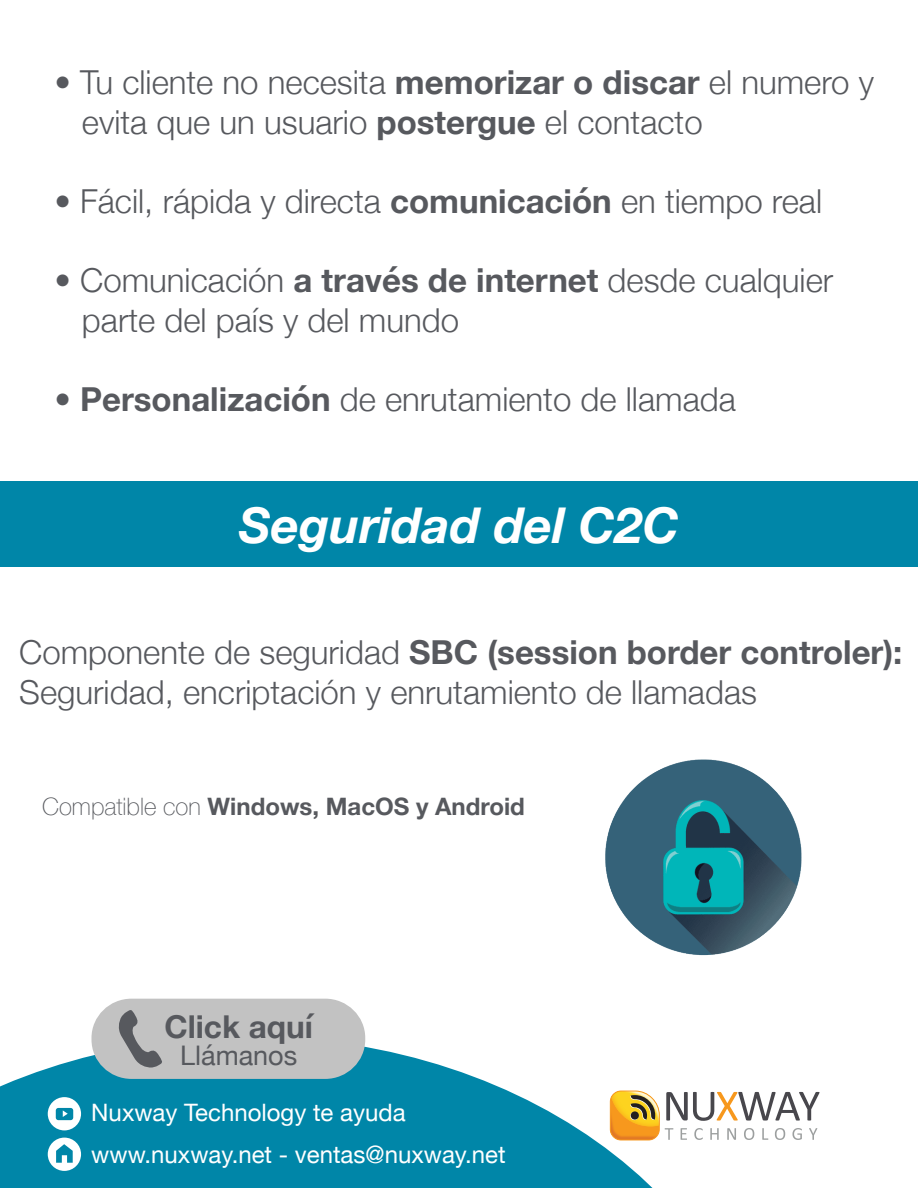
<style>
.page{position:relative;width:918px;height:1188px;background:#fff}
.page>*{position:absolute;margin:0;border:0;box-sizing:border-box;transform-origin:0 0}
.t1{font:italic 700 49.35px "Helvetica Neue";color:#fff}
.t2{font:300 33px/39.6px "Helvetica Neue";color:#57595e}
.t3{font:700 31.5px "Helvetica Neue";color:#57595e}
.t4{font:27px "Helvetica Neue";color:#57595e}
.t5{font:24px/42px "Helvetica Neue";color:#fff}
.t6{font:700 24px "Helvetica Neue";color:#57595e}
.s1{font-weight:100}
.s2{font-weight:700}
</style>
<div class="page">
<div style="left:0;top:482px;width:918px;height:85px;background:#0086a8"></div>
<svg style="left:0;top:1037px;width:652px;height:150px;fill:#0086a8"></svg>
<svg style="left:610px;top:1091px;width:210px;height:49px"></svg>
<div style="left:92px;top:999px;width:273px;height:80px;background:#c2c2c2;border-radius:40px"></div>
<svg style="left:118px;top:1010px;width:44px;height:58px"></svg>
<img style="left:605px;top:759px;width:197px;height:197px">
<div style="left:48px;top:1097px;width:33px;height:33px;background:#fff;border-radius:50%"></div>
<svg style="left:56px;top:1108px;width:17px;height:12px"></svg>
<div style="left:48px;top:1138px;width:33px;height:33px;background:#fff;border-radius:50%"></div>
<svg style="left:56px;top:1144px;width:17px;height:19px"></svg>
<p class="t2" style="left:82px;top:60px;width:794px;text-indent:-28px"><span class="s1">•</span> Tu cliente no necesita <span class="s2">memorizar o discar</span> el numero y evita que un usuario <span class="s2">postergue</span> el contacto</p>
<p class="t2" style="left:54px;top:179px;width:769px"><span class="s1">•</span> Fácil, rápida y directa <span class="s2">comunicación</span> en tiempo real</p>
<p class="t2" style="left:82px;top:258px;width:753px;text-indent:-28px"><span class="s1">•</span> Comunicación <span class="s2">a través de internet</span> desde cualquier parte del país y del mundo</p>
<p class="t2" style="left:54px;top:377px;width:683px"><span class="s1">•</span> <span class="s2">Personalización</span> de enrutamiento de llamada</p>
<h1 class="t1" style="left:239px;top:486px;width:442px">Seguridad del C2C</h1>
<p class="t2" style="left:19px;top:630px;width:885px">Componente de seguridad <span class="s2">SBC (session border controler):<br></span>Seguridad, encriptación y enrutamiento de llamadas</p>
<p class="t6" style="left:42px;top:787px;width:484px"><span class="s1">Compatible con</span> Windows, MacOS y Android</p>
<p class="t3" style="left:164px;top:1002px;width:150px">Click aquí</p>
<p class="t4" style="left:180px;top:1036px;width:119px">Llámanos</p>
<p class="t5" style="left:91px;top:1093px;width:416px">Nuxway Technology te ayuda www.nuxway.net - ventas@nuxway.net</p>
</div>
